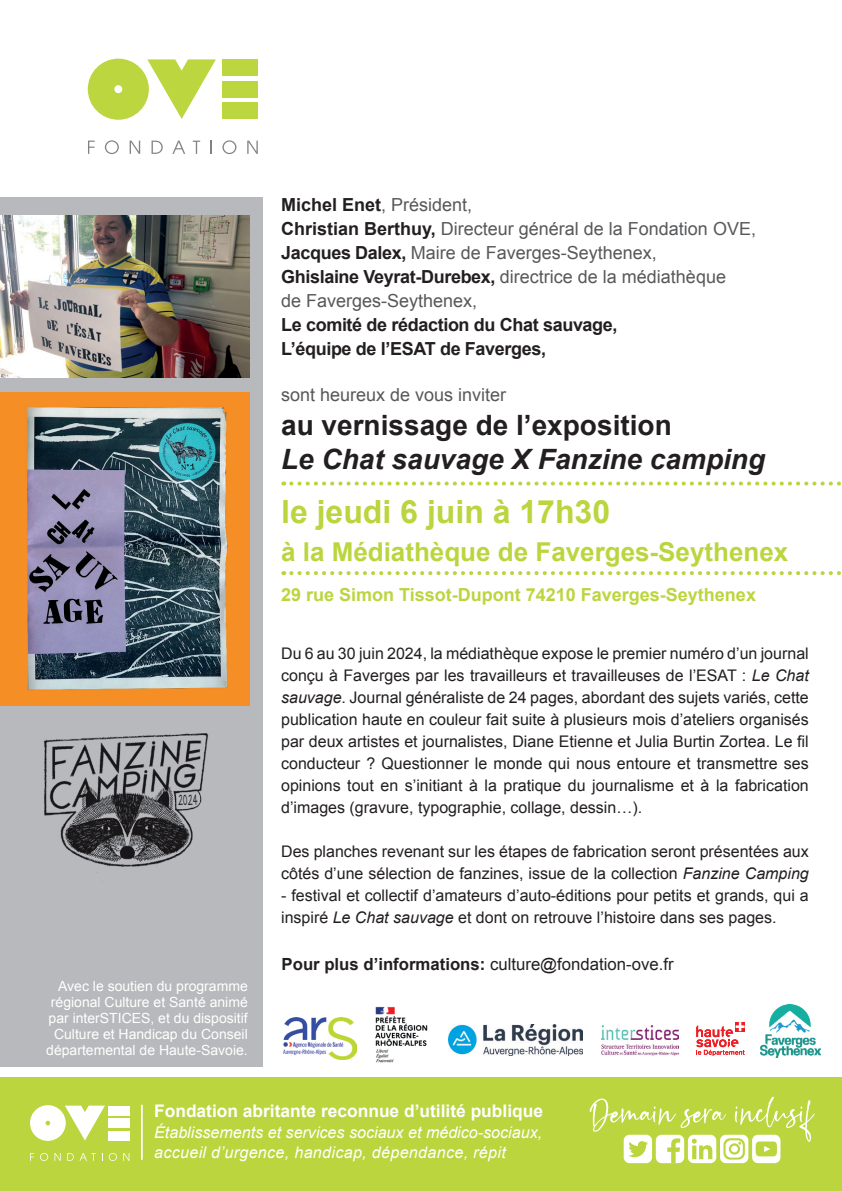
<style>
.page{position:relative;width:842px;height:1191px;background:#fff}
.page>*{position:absolute;margin:0;border:0;box-sizing:border-box;transform-origin:0 0}
.t1{font:700 32px "Arial";color:#bbd53f}
.t2{font:italic 700 28px "Arial";color:#231f20}
.t3{font:700 28px "Arial";color:#231f20}
.t4{font:700 26px "Arial";color:#bbd53f}
.t5{font:19.4px "Always In My Heart";color:#231f20;scale:.51 1}
.t6{font:18px/24px "Arial";color:#57585a}
.t7{font:700 18px/24px "Arial";letter-spacing:-.02em;color:#231f20}
.t8{font:700 18px "Arial";color:#bbd53f}
.t9{font:700 17.4px "Arial";color:#fff}
.t10{font:16.8px "Arial";color:#231f20}
.t11{font:16px/22px "Arial";color:#231f20}
.t12{font:italic 16px/20.8px "Arial";color:#fff}
.t13{font:14px/16px "Arial";color:#fff;text-align:right}
.s1{font-weight:700;color:#231f20}
.s2{font-style:italic}
.s3{font-weight:700}
</style>
<div class="page">
<div style="left:0;top:197px;width:262px;height:870px;background:#b8b9bc"></div>
<svg style="left:291px;top:481px;width:550px;height:4px"></svg>
<svg style="left:291px;top:571px;width:550px;height:4px"></svg>
<div style="left:222px;top:102px;width:36px;height:17px;background:#bcd63f"></div>
<div style="left:222px;top:59px;width:36px;height:17px;background:#bcd63f"></div>
<div style="left:222px;top:81px;width:36px;height:17px;background:#bcd63f"></div>
<svg style="left:88px;top:59px;width:128px;height:61px"></svg>
<svg style="left:88px;top:141px;width:7px;height:13px"></svg>
<svg style="left:105px;top:140px;width:14px;height:14px"></svg>
<svg style="left:130px;top:141px;width:10px;height:13px"></svg>
<svg style="left:152px;top:141px;width:11px;height:13px"></svg>
<svg style="left:172px;top:141px;width:13px;height:13px"></svg>
<svg style="left:193px;top:141px;width:7px;height:13px"></svg>
<svg style="left:210px;top:141px;width:2px;height:13px"></svg>
<svg style="left:222px;top:140px;width:14px;height:14px"></svg>
<svg style="left:247px;top:141px;width:11px;height:13px"></svg>
<div style="left:0;top:1077px;width:842px;height:114px;background:#bbd53f"></div>
<div style="left:108px;top:1130px;width:22px;height:10px;background:#fff"></div>
<div style="left:108px;top:1105px;width:22px;height:10px;background:#fff"></div>
<div style="left:108px;top:1118px;width:22px;height:10px;background:#fff"></div>
<svg style="left:30px;top:1105px;width:75px;height:35px"></svg>
<svg style="left:30px;top:1153px;width:4px;height:7px"></svg>
<svg style="left:40px;top:1153px;width:8px;height:8px"></svg>
<svg style="left:54px;top:1153px;width:7px;height:7px"></svg>
<svg style="left:67px;top:1153px;width:29px;height:7px"></svg>
<svg style="left:109px;top:1153px;width:8px;height:8px"></svg>
<svg style="left:123px;top:1153px;width:6px;height:7px"></svg>
<hr style="left:141px;top:1104px;width:2px;height:55px;background:#fff">
<svg style="left:590px;top:1096px;width:224px;height:67px"></svg>
<img style="left:0;top:392px;width:250px;height:314px">
<img style="left:0;top:215px;width:250px;height:162px">
<img style="left:448px;top:1024px;width:135px;height:32px">
<img style="left:283px;top:1017px;width:73px;height:42px">
<img style="left:375px;top:1006px;width:53px;height:57px">
<img style="left:601px;top:1025px;width:78px;height:30px">
<svg style="left:696px;top:1022px;width:49px;height:33px"></svg>
<img style="left:43px;top:733px;width:166px;height:140px">
<svg style="left:177px;top:792px;width:22px;height:16px"></svg>
<img style="left:761px;top:1005px;width:59px;height:52px">
<p class="t5" style="left:174px;top:789px;width:40px;rotate:-4deg">2024</p>
<p class="t13" style="left:46px;top:978px;width:203px">Avec le soutien du programme régional Culture et Santé animé par interSTICES, et du dispositif<br>Culture et Handicap du Conseil départemental de Haute-Savoie.</p>
<p class="t6" style="left:281px;top:192px;width:476px"><span class="s1">Michel Enet</span>, Président,<br><span class="s1">Christian Berthuy,</span> Directeur général de la Fondation OVE, <span class="s1">Jacques Dalex,</span> Maire de Faverges-Seythenex,<br><span class="s1">Ghislaine Veyrat-Durebex,</span> directrice de la médiathèque<br>de Faverges-Seythenex,</p>
<p class="t7" style="left:281px;top:313px;width:338px">Le comité de rédaction du Chat sauvage,<br>L’équipe de l’ESAT de Faverges,</p>
<p class="t6" style="left:281px;top:382px;width:227px">sont heureux de vous inviter</p>
<h2 class="t3" style="left:281px;top:406px;width:392px">au vernissage de l’exposition</h2>
<h2 class="t2" style="left:281px;top:440px;width:485px">Le Chat sauvage X Fanzine camping</h2>
<h1 class="t1" style="left:281px;top:490px;width:331px">le jeudi 6 juin à 17h30</h1>
<h3 class="t4" style="left:281px;top:534px;width:509px">à la Médiathèque de Faverges-Seythenex</h3>
<p class="t8" style="left:281px;top:582px;width:476px">29 rue Simon Tissot-Dupont 74210 Faverges-Seythenex</p>
<p class="t11" style="left:281px;top:642px;width:529px;text-align:justify">Du 6 au 30 juin 2024, la médiathèque expose le premier numéro d’un journal conçu à Faverges par les travailleurs et travailleuses de l’ESAT : <span class="s2">Le Chat sauvage</span>. Journal généraliste de 24 pages, abordant des sujets variés, cette publication haute en couleur fait suite à plusieurs mois d’ateliers organisés par deux artistes et journalistes, Diane Etienne et Julia Burtin Zortea. Le fil conducteur ? Questionner le monde qui nous entoure et transmettre ses opinions tout en s’initiant à la pratique du journalisme et à la fabrication d’images (gravure, typographie, collage, dessin…).</p>
<p class="t11" style="left:281px;top:840px;width:529px">Des planches revenant sur les étapes de fabrication seront présentées aux côtés d’une sélection de fanzines, issue de la collection <span class="s2">Fanzine Camping</span></p>
<p class="t11" style="left:281px;top:884px;width:529px">- festival et collectif d’amateurs d’auto-éditions pour petits et grands, qui a inspiré <span class="s2">Le Chat sauvage</span> et dont on retrouve l’histoire dans ses pages.</p>
<p class="t10" style="left:282px;top:953px;width:394px"><span class="s3">Pour plus d’informations:</span> culture@fondation-ove.fr</p>
<p class="t9" style="left:154px;top:1099px;width:390px">Fondation abritante reconnue d’utilité publique</p>
<p class="t12" style="left:154px;top:1121px;width:390px">Établissements et services sociaux et médico-sociaux, accueil d’urgence, handicap, dépendance, répit</p>
</div>
